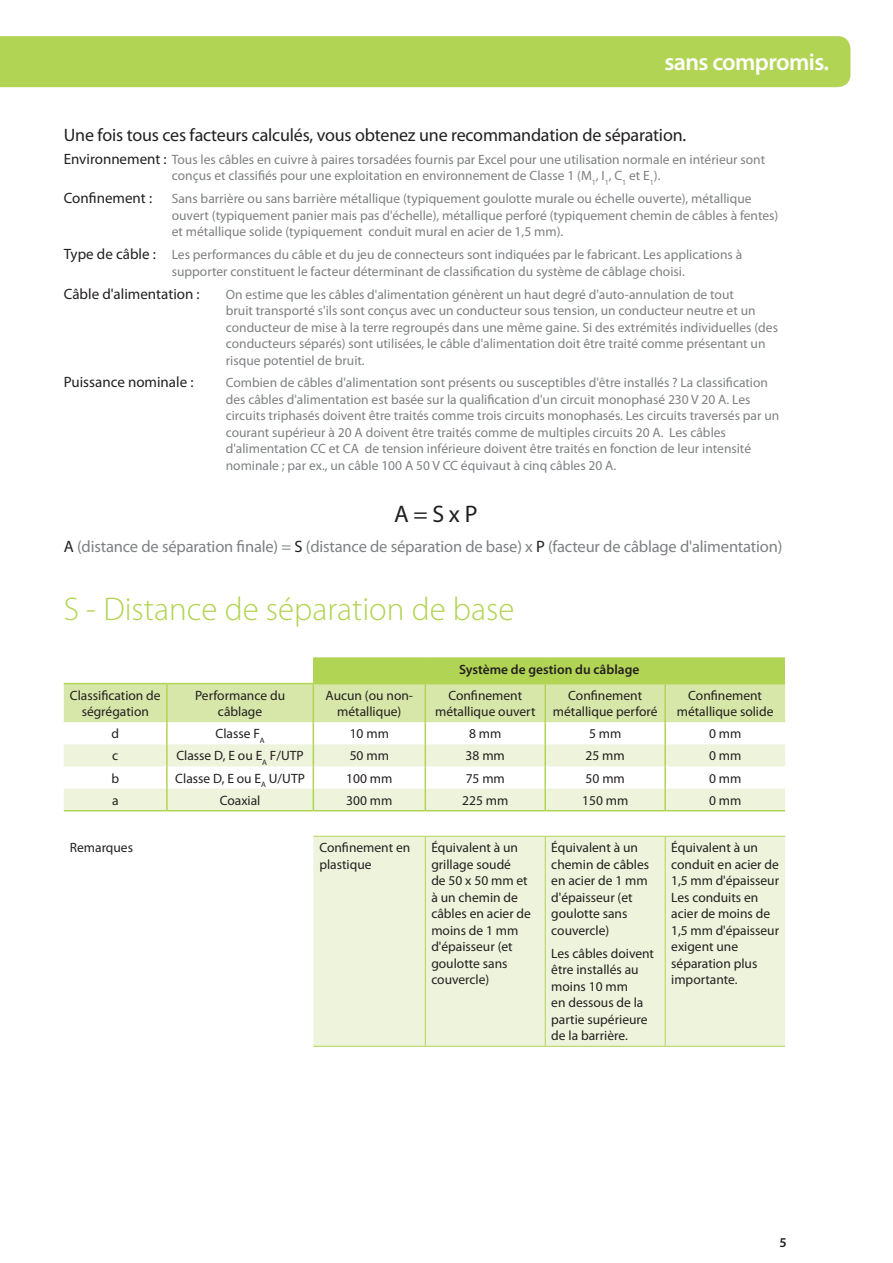
<style>
.page{position:relative;width:893px;height:1263px;background:#fff}
.page>*{position:absolute;margin:0;border:0;box-sizing:border-box;transform-origin:0 0}
.t1{font:300 33px "Myriad Pro";color:#b2d454}
.t2{font:600 24px "Myriad Pro";letter-spacing:-.025em;color:#fff}
.t3{font:24px "Myriad Pro";color:#231f20}
.t4{font:18px "Myriad Pro";letter-spacing:-.01em;color:#231f20}
.t5{font:16.5px "Myriad Pro";letter-spacing:-.01em;color:#7e8083}
.t6{font:15px "Myriad Pro";color:#231f20}
.t7{font:13.5px/16.5px "Myriad Pro";color:#7e8083}
.t8{font:13.5px/16.5px "Myriad Pro";color:#231f20;text-align:center}
.t9{font:600 13.5px "Myriad Pro";color:#231f20}
.s1{font-size:15px;color:#231f20}
.s2{color:#231f20}
</style>
<div class="page">
<div style="left:0;top:36px;width:850px;height:51px;background:#b2d454"></div>
<div style="left:313px;top:658px;width:472px;height:26px;background:#b2d454"></div>
<svg style="left:64px;top:811px;width:721px;height:235px;fill:#edf4db"></svg>
<hr style="left:313px;top:657px;width:112px;height:2px;background:#b2d454">
<hr style="left:425px;top:657px;width:120px;height:2px;background:#b2d454">
<hr style="left:545px;top:657px;width:120px;height:2px;background:#b2d454">
<hr style="left:665px;top:657px;width:120px;height:2px;background:#b2d454">
<hr style="left:64px;top:683px;width:103px;height:1px;background:#b2d454">
<hr style="left:167px;top:683px;width:146px;height:1px;background:#b2d454">
<svg style="left:64px;top:684px;width:721px;height:126px"></svg>
<hr style="left:64px;top:810px;width:103px;height:1px;background:#b2d454">
<hr style="left:167px;top:810px;width:146px;height:1px;background:#b2d454">
<hr style="left:313px;top:810px;width:112px;height:1px;background:#b2d454">
<hr style="left:425px;top:810px;width:120px;height:1px;background:#b2d454">
<hr style="left:545px;top:810px;width:120px;height:1px;background:#b2d454">
<hr style="left:665px;top:810px;width:120px;height:1px;background:#b2d454">
<hr style="left:313px;top:836px;width:112px;height:1px;background:#b2d454">
<hr style="left:313px;top:1046px;width:112px;height:1px;background:#b2d454">
<hr style="left:425px;top:837px;width:1px;height:209px;background:#b2d454">
<hr style="left:425px;top:836px;width:120px;height:1px;background:#b2d454">
<hr style="left:425px;top:1046px;width:120px;height:1px;background:#b2d454">
<hr style="left:545px;top:837px;width:1px;height:209px;background:#b2d454">
<hr style="left:545px;top:836px;width:120px;height:1px;background:#b2d454">
<hr style="left:545px;top:1046px;width:120px;height:1px;background:#b2d454">
<hr style="left:665px;top:837px;width:1px;height:209px;background:#b2d454">
<hr style="left:665px;top:836px;width:120px;height:1px;background:#b2d454">
<hr style="left:665px;top:1046px;width:120px;height:1px;background:#b2d454">
<h2 class="t2" style="left:664px;top:49px;width:166px">sans compromis.</h2>
<h3 class="t4" style="left:64px;top:125px;width:624px">Une fois tous ces facteurs calculés, vous obtenez une recommandation de séparation.</h3>
<p class="t7" style="left:64px;top:151px;width:703px;text-align:center"><span class="s1">Environnement :</span> Tous les câbles en cuivre à paires torsadées fournis par Excel pour une utilisation normale en intérieur sont conçus et classifiés pour une exploitation en environnement de Classe 1 (M<sub>1</sub>, I<sub>1</sub>, C<sub>1</sub> et E<sub>1</sub>).</p>
<p class="t6" style="left:64px;top:190px;width:90px">Confinement :</p>
<p class="t7" style="left:172px;top:191px;width:608px">Sans barrière ou sans barrière métallique (typiquement goulotte murale ou échelle ouverte), métallique ouvert (typiquement panier mais pas d'échelle), métallique perforé (typiquement chemin de câbles à fentes) et métallique solide (typiquement conduit mural en acier de 1,5 mm).</p>
<p class="t7" style="left:172px;top:247px;width:572px;text-indent:-108px"><span class="s1">Type de câble :</span> Les performances du câble et du jeu de connecteurs sont indiquées par le fabricant. Les applications à supporter constituent le facteur déterminant de classification du système de câblage choisi.</p>
<p class="t6" style="left:64px;top:285px;width:137px">Câble d'alimentation :</p>
<p class="t7" style="left:226px;top:286px;width:554px">On estime que les câbles d'alimentation génèrent un haut degré d'auto-annulation de tout<br>bruit transporté s'ils sont conçus avec un conducteur sous tension, un conducteur neutre et un conducteur de mise à la terre regroupés dans une même gaine. Si des extrémités individuelles (des conducteurs séparés) sont utilisées, le câble d'alimentation doit être traité comme présentant un risque potentiel de bruit.</p>
<p class="t6" style="left:64px;top:374px;width:131px">Puissance nominale :</p>
<p class="t7" style="left:226px;top:375px;width:555px">Combien de câbles d'alimentation sont présents ou susceptibles d'être installés ? La classification des câbles d'alimentation est basée sur la qualification d'un circuit monophasé 230 V 20 A. Les circuits triphasés doivent être traités comme trois circuits monophasés. Les circuits traversés par un courant supérieur à 20 A doivent être traités comme de multiples circuits 20 A. Les câbles d'alimentation CC et CA de tension inférieure doivent être traités en fonction de leur intensité nominale ; par ex., un câble 100 A 50 V CC équivaut à cinq câbles 20 A.</p>
<h2 class="t3" style="left:394px;top:501px;width:85px">A = S x P</h2>
<p class="t5" style="left:64px;top:538px;width:720px"><span class="s2">A</span> (distance de séparation finale) = <span class="s2">S</span> (distance de séparation de base) x <span class="s2">P</span> (facteur de câblage d'alimentation)</p>
<h1 class="t1" style="left:64px;top:591px;width:452px">S - Distance de séparation de base</h1>
<p class="t9" style="left:459px;top:662px;width:182px">Système de gestion du câblage</p>
<p class="t8" style="left:70px;top:687px;width:92px">Classification de ségrégation</p>
<p class="t8" style="left:195px;top:687px;width:91px">Performance du câblage</p>
<p class="t8" style="left:326px;top:687px;width:89px">Aucun (ou non&shy;métallique)</p>
<p class="t8" style="left:435px;top:687px;width:102px">Confinement métallique ouvert</p>
<p class="t8" style="left:553px;top:687px;width:106px">Confinement métallique perforé</p>
<p class="t8" style="left:677px;top:687px;width:98px">Confinement métallique solide</p>
<p class="t8" style="left:112px;top:726px;width:9px">d</p>
<p class="t8" style="left:215px;top:726px;width:51px">Classe F<sub>A</sub></p>
<p class="t8" style="left:350px;top:726px;width:41px">10 mm</p>
<p class="t8" style="left:469px;top:726px;width:34px">8 mm</p>
<p class="t8" style="left:589px;top:726px;width:34px">5 mm</p>
<p class="t8" style="left:709px;top:726px;width:34px">0 mm</p>
<p class="t8" style="left:112px;top:748px;width:8px">c</p>
<p class="t8" style="left:176px;top:748px;width:129px">Classe D, E ou E<sub>A</sub> F/UTP</p>
<p class="t8" style="left:350px;top:748px;width:41px">50 mm</p>
<p class="t8" style="left:466px;top:748px;width:41px">38 mm</p>
<p class="t8" style="left:586px;top:748px;width:41px">25 mm</p>
<p class="t8" style="left:709px;top:748px;width:34px">0 mm</p>
<p class="t8" style="left:111px;top:770px;width:9px">b</p>
<p class="t8" style="left:175px;top:770px;width:131px">Classe D, E ou E<sub>A</sub> U/UTP</p>
<p class="t8" style="left:346px;top:770px;width:48px">100 mm</p>
<p class="t8" style="left:466px;top:770px;width:41px">75 mm</p>
<p class="t8" style="left:586px;top:770px;width:41px">50 mm</p>
<p class="t8" style="left:709px;top:770px;width:34px">0 mm</p>
<p class="t8" style="left:112px;top:792px;width:8px">a</p>
<p class="t8" style="left:220px;top:792px;width:42px">Coaxial</p>
<p class="t8" style="left:346px;top:792px;width:48px">300 mm</p>
<p class="t8" style="left:462px;top:792px;width:48px">225 mm</p>
<p class="t8" style="left:582px;top:792px;width:48px">150 mm</p>
<p class="t8" style="left:709px;top:792px;width:34px">0 mm</p>
<p class="t8" style="left:70px;top:840px;width:65px">Remarques</p>
<p class="t8" style="left:319px;top:840px;width:92px;text-align:left">Confinement en plastique</p>
<p class="t8" style="left:431px;top:840px;width:101px;text-align:left">Équivalent à un grillage soudé<br>de 50 x 50 mm et à un chemin de câbles en acier de moins de 1 mm d'épaisseur (et goulotte sans couvercle)</p>
<p class="t8" style="left:551px;top:840px;width:99px;text-align:left">Équivalent à un chemin de câbles en acier de 1 mm d'épaisseur (et goulotte sans couvercle)</p>
<p class="t8" style="left:671px;top:840px;width:109px;text-align:left">Équivalent à un conduit en acier de<br>1,5 mm d'épaisseur<br>Les conduits en acier de moins de<br>1,5 mm d'épaisseur exigent une séparation plus importante.</p>
<p class="t8" style="left:551px;top:945px;width:104px;text-align:left">Les câbles doivent être installés au moins 10 mm<br>en dessous de la partie supérieure de la barrière.</p>
<p class="t9" style="left:779px;top:1235px;width:9px">5</p>
</div>
